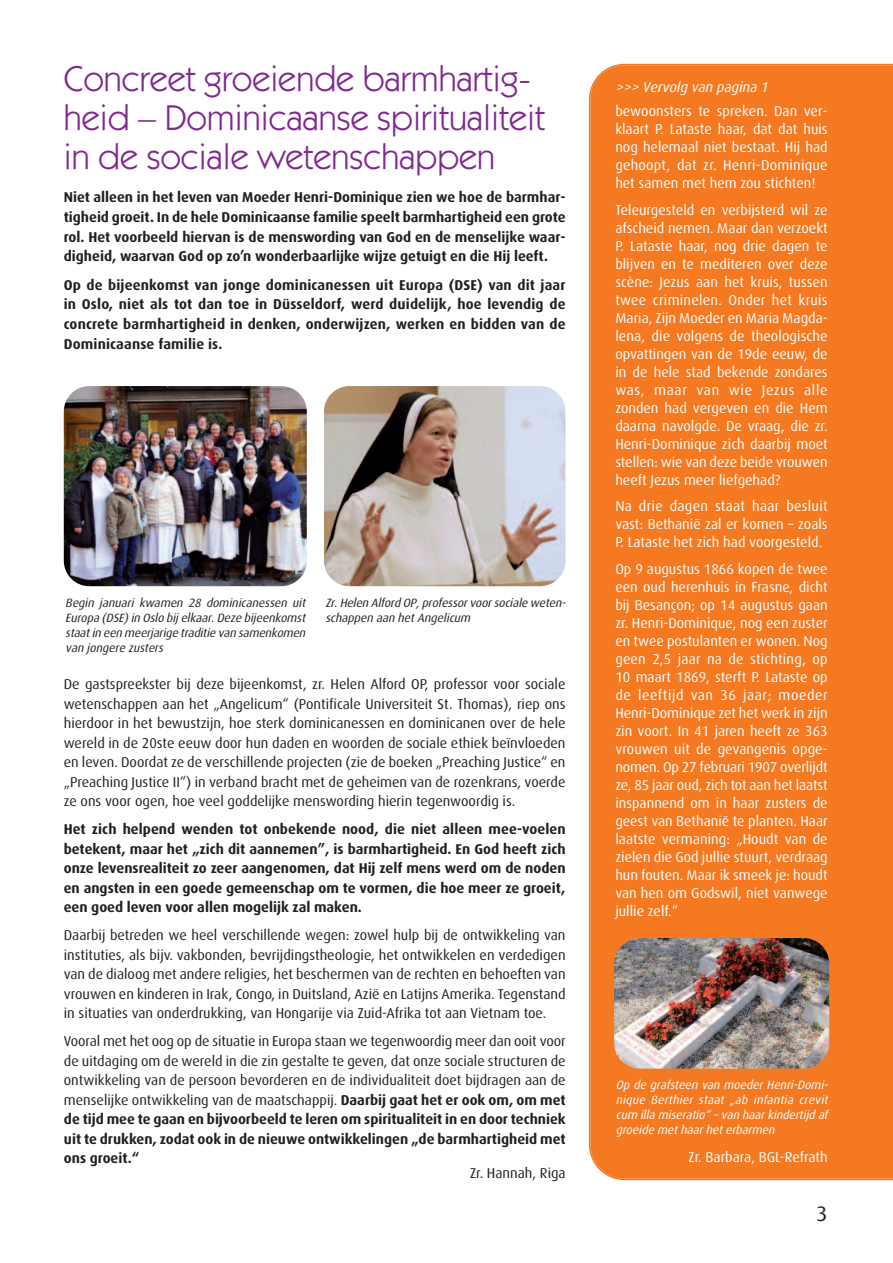
<style>
.page{position:relative;width:893px;height:1263px;background:#fff}
.page>*{position:absolute;margin:0;border:0;box-sizing:border-box;transform-origin:0 0}
.t1{font:36px/39px "Itc Kabel";color:#802990}
.t2{font:21px "Dax";color:#231f20}
.t3{font:14.25px/19.5px "Dax";color:#231f20;text-align:justify}
.t4{font:14.25px/18px "Dax";color:#fff;text-align:justify}
.t5{font:700 14.25px/19.8px "Dax";color:#231f20;text-align:justify}
.t6{font:italic 14.25px "Dax";color:#fff}
.t7{font:italic 12px/15px "Dax";color:#231f20;text-align:justify}
.t8{font:italic 12px/15px "Dax";color:#fff;text-align:justify}
.s1{font-weight:700}
</style>
<div class="page">
<div style="left:589px;top:64px;width:304px;height:1116px;background:#f47921"></div>
<img style="left:614px;top:938px;width:215px;height:131px;border-radius:26px">
<img style="left:64px;top:386px;width:243px;height:200px;border-radius:26px">
<img style="left:324px;top:386px;width:242px;height:200px;border-radius:26px">
<h1 class="t1" style="left:64px;top:62px;width:483px">Concreet groeiende barmhartig&shy;heid – Dominicaanse spiritualiteit in de sociale wetenschappen</h1>
<p class="t5" style="left:64px;top:188px;width:503px">Niet alleen in het leven van Moeder Henri-Dominique zien we hoe de barmhar&shy;tigheid groeit. In de hele Dominicaanse familie speelt barmhartigheid een grote rol. Het voorbeeld hiervan is de menswording van God en de menselijke waar&shy;digheid, waarvan God op zo’n wonderbaarlijke wijze getuigt en die Hij leeft.</p>
<p class="t5" style="left:64px;top:276px;width:503px">Op de bijeenkomst van jonge dominicanessen uit Europa (DSE) van dit jaar in Oslo, niet als tot dan toe in Düsseldorf, werd duidelijk, hoe levendig de concrete barmhartigheid in denken, onderwijzen, werken en bidden van de Dominicaanse familie is.</p>
<p class="t7" style="left:65px;top:596px;width:244px">Begin januari kwamen 28 dominicanessen uit Europa (DSE) in Oslo bij elkaar. Deze bijeenkomst staat in een meerjarige traditie van samenkomen van jongere zusters</p>
<p class="t7" style="left:325px;top:596px;width:244px">Zr. Helen Alford OP, professor voor sociale weten&shy;schappen aan het Angelicum</p>
<p class="t3" style="left:64px;top:675px;width:503px">De gastspreekster bij deze bijeenkomst, zr. Helen Alford OP, professor voor sociale wetenschappen aan het „Angelicum“ (Pontificale Universiteit St. Thomas), riep ons hierdoor in het bewustzijn, hoe sterk dominicanessen en dominicanen over de hele wereld in de 20ste eeuw door hun daden en woorden de sociale ethiek beïnvloeden en leven. Doordat ze de verschillende projecten (zie de boeken „Preaching Justice“ en „Preaching Justice II“) in verband bracht met de geheimen van de rozenkrans, voerde ze ons voor ogen, hoe veel goddelijke menswording hierin tegenwoordig is.</p>
<p class="t5" style="left:64px;top:820px;width:503px">Het zich helpend wenden tot onbekende nood, die niet alleen mee-voelen betekent, maar het „zich dit aannemen”, is barmhartigheid. En God heeft zich onze levensrealiteit zo zeer aangenomen, dat Hij zelf mens werd om de noden en angsten in een goede gemeenschap om te vormen, die hoe meer ze groeit, een goed leven voor allen mogelijk zal maken.</p>
<p class="t3" style="left:64px;top:926px;width:503px">Daarbij betreden we heel verschillende wegen: zowel hulp bij de ontwikkeling van instituties, als bijv. vakbonden, bevrijdingstheologie, het ontwikkelen en verdedigen van de dialoog met andere religies, het beschermen van de rechten en behoeften van vrouwen en kinderen in Irak, Congo, in Duitsland, Azië en Latijns Amerika. Tegenstand in situaties van onderdrukking, van Hongarije via Zuid-Afrika tot aan Vietnam toe.</p>
<p class="t3" style="left:64px;top:1032px;width:503px">Vooral met het oog op de situatie in Europa staan we tegenwoordig meer dan ooit voor de uitdaging om de wereld in die zin gestalte te geven, dat onze sociale structuren de ontwikkeling van de persoon bevorderen en de individualiteit doet bijdragen aan de menselijke ontwikkeling van de maatschappij. <span class="s1">Daarbij gaat het er ook om, om met de tijd mee te gaan en bijvoorbeeld te leren om spiritualiteit in en door techniek uit te drukken, zodat ook in de nieuwe ontwikkelingen „de barmhartigheid met ons groeit.“</span></p>
<p class="t3" style="left:470px;top:1164px;width:97px">Zr. Hannah, Riga</p>
<p class="t6" style="left:616px;top:81px;width:156px">&gt;&gt;&gt; Vervolg van pagina 1</p>
<p class="t4" style="left:615px;top:103px;width:214px">bewoonsters te spreken. Dan ver&shy;klaart P. Lataste haar, dat dat huis nog helemaal niet bestaat. Hij had gehoopt, dat zr. Henri-Dominique het samen met hem zou stichten!</p>
<p class="t4" style="left:615px;top:202px;width:214px">Teleurgesteld en verbijsterd wil ze afscheid nemen. Maar dan verzoekt P. Lataste haar, nog drie dagen te blijven en te mediteren over deze scène: Jezus aan het kruis, tussen twee criminelen. Onder het kruis Maria, Zijn Moeder en Maria Magda&shy;lena, die volgens de theologische opvattingen van de 19de eeuw, de in de hele stad bekende zondares was, maar van wie Jezus alle zonden had vergeven en die Hem daarna navolgde. De vraag, die zr.<br>Henri-Dominique zich daarbij moet stellen: wie van deze beide vrouwen heeft Jezus meer liefgehad?</p>
<p class="t4" style="left:615px;top:498px;width:214px">Na drie dagen staat haar besluit vast: Bethanië zal er komen – zoals P. Lataste het zich had voorgesteld.</p>
<p class="t4" style="left:615px;top:561px;width:214px">Op 9 augustus 1866 kopen de twee een oud herenhuis in Frasne, dicht bij Besançon; op 14 augustus gaan zr. Henri-Dominique, nog een zuster en twee postulanten er wonen. Nog geen 2,5 jaar na de stichting, op 10 maart 1869, sterft P. Lataste op de leeftijd van 36 jaar; moeder Henri-Dominique zet het werk in zijn zin voort. In 41 jaren heeft ze 363 vrouwen uit de gevangenis opge&shy;nomen. Op 27 februari 1907 overlijdt ze, 85 jaar oud, zich tot aan het laatst inspannend om in haar zusters de geest van Bethanië te planten. Haar laatste vermaning: „Houdt van de zielen die God jullie stuurt, verdraag hun fouten. Maar ik smeek je: houdt van hen om Godswil, niet vanwege jullie zelf.“</p>
<p class="t8" style="left:616px;top:1078px;width:216px">Op de grafsteen van moeder Henri-Domi&shy;nique Berthier staat „ab infantia crevit cum illa miseratio“ – van haar kindertijd af groeide met haar het erbarmen</p>
<p class="t4" style="left:688px;top:1148px;width:141px">Zr. Barbara, BGL-Refrath</p>
<h2 class="t2" style="left:817px;top:1205px;width:13px">3</h2>
</div>
